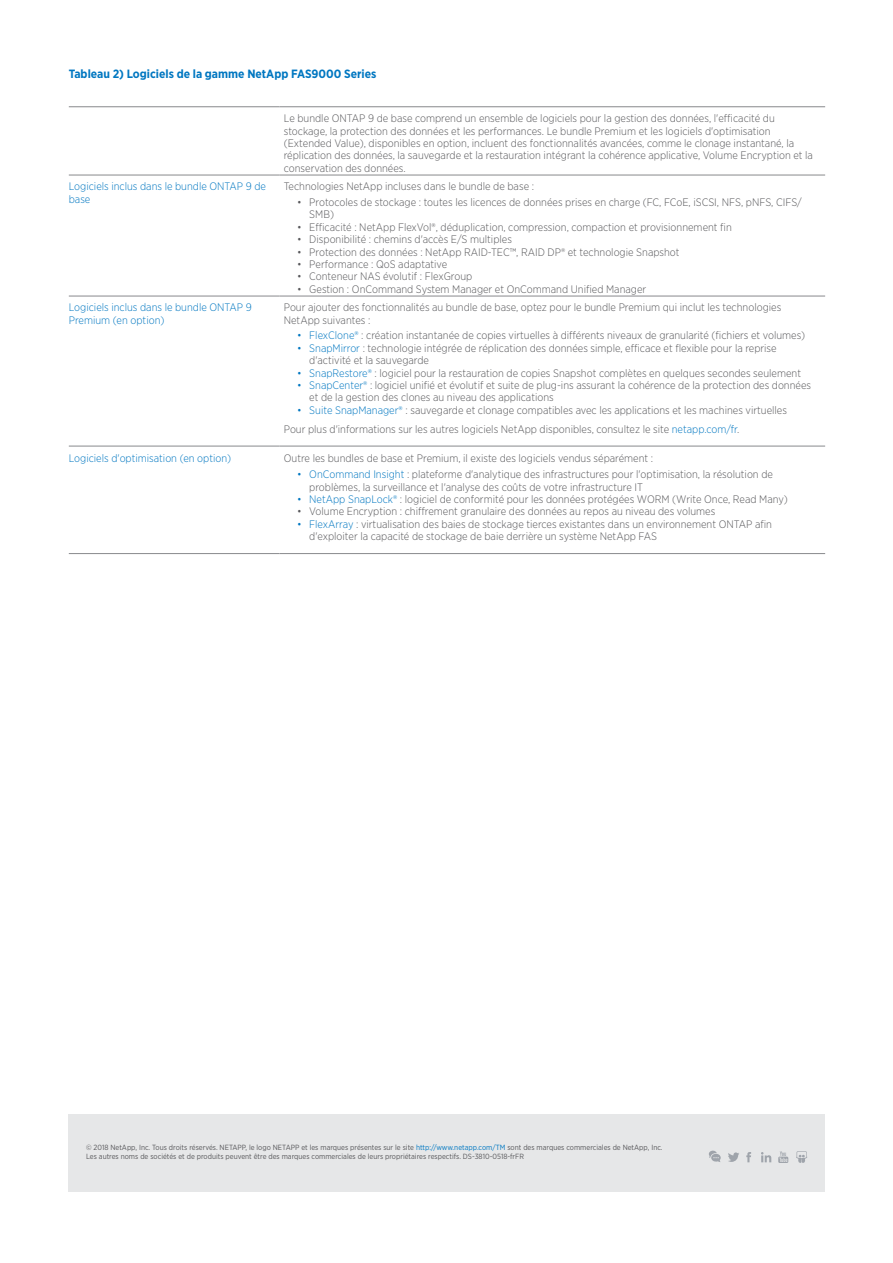
<style>
.page{position:relative;width:893px;height:1263px;background:#fff}
.page>*{position:absolute;margin:0;border:0;box-sizing:border-box;transform-origin:0 0}
.t1{font:700 12px "Gotham Narrow";color:#0077c1}
.t2{font:300 10.8px/12.5px "Gotham Narrow";color:#58585b}
.t3{font:300 10.8px/12.5px "Gotham Narrow";color:#0077c1}
.t4{font:7.5px/9px "Gotham Narrow";color:#58585b}
.s1{color:#0077c1}
</style>
<div class="page">
<div style="left:68px;top:1114px;width:757px;height:78px;background:#e6e7e8"></div>
<svg style="left:778px;top:1151px;width:10px;height:12px"></svg>
<svg style="left:746px;top:1152px;width:5px;height:10px"></svg>
<svg style="left:761px;top:1152px;width:10px;height:10px"></svg>
<svg style="left:728px;top:1152px;width:11px;height:10px"></svg>
<svg style="left:796px;top:1151px;width:11px;height:12px"></svg>
<svg style="left:709px;top:1151px;width:12px;height:11px"></svg>
<hr style="left:69px;top:106px;width:210px;height:1px;background:#88898c">
<hr style="left:279px;top:106px;width:546px;height:1px;background:#88898c">
<hr style="left:69px;top:175px;width:210px;height:1px;background:#88898c">
<hr style="left:279px;top:175px;width:546px;height:1px;background:#88898c">
<hr style="left:69px;top:296px;width:210px;height:1px;background:#88898c">
<hr style="left:279px;top:296px;width:546px;height:1px;background:#88898c">
<hr style="left:69px;top:446px;width:210px;height:1px;background:#88898c">
<hr style="left:279px;top:446px;width:546px;height:1px;background:#88898c">
<hr style="left:69px;top:553px;width:210px;height:1px;background:#88898c">
<hr style="left:279px;top:553px;width:546px;height:1px;background:#88898c">
<p class="t1" style="left:69px;top:66px;width:309px">Tableau 2) Logiciels de la gamme NetApp FAS9000 Series</p>
<p class="t2" style="left:284px;top:112px;width:531px">Le bundle ONTAP 9 de base comprend un ensemble de logiciels pour la gestion des données, l'efficacité du stockage, la protection des données et les performances. Le bundle Premium et les logiciels d'optimisation (Extended Value), disponibles en option, incluent des fonctionnalités avancées, comme le clonage instantané, la réplication des données, la sauvegarde et la restauration intégrant la cohérence applicative, Volume Encryption et la conservation des données.</p>
<p class="t3" style="left:69px;top:180px;width:199px">Logiciels inclus dans le bundle ONTAP 9 de base</p>
<p class="t2" style="left:284px;top:180px;width:252px">Technologies NetApp incluses dans le bundle de base :</p>
<p class="t2" style="left:309px;top:196px;width:494px;text-indent:-12px">• Protocoles de stockage : toutes les licences de données prises en charge (FC, FCoE, iSCSI, NFS, pNFS, CIFS/<br>SMB)</p>
<p class="t2" style="left:297px;top:221px;width:436px">• Efficacité : NetApp FlexVol®, déduplication, compression, compaction et provisionnement fin</p>
<p class="t2" style="left:297px;top:233px;width:216px">• Disponibilité : chemins d'accès E/S multiples</p>
<p class="t2" style="left:297px;top:245px;width:384px">• Protection des données : NetApp RAID-TEC™, RAID DP® et technologie Snapshot</p>
<p class="t2" style="left:297px;top:258px;width:151px">• Performance : QoS adaptative</p>
<p class="t2" style="left:297px;top:270px;width:176px">• Conteneur NAS évolutif : FlexGroup</p>
<p class="t2" style="left:297px;top:282px;width:350px">• Gestion : OnCommand System Manager et OnCommand Unified Manager</p>
<p class="t3" style="left:69px;top:301px;width:185px">Logiciels inclus dans le bundle ONTAP 9<br>Premium (en option)</p>
<p class="t2" style="left:284px;top:301px;width:499px">Pour ajouter des fonctionnalités au bundle de base, optez pour le bundle Premium qui inclut les technologies<br>NetApp suivantes :</p>
<p class="t2" style="left:297px;top:329px;width:509px"><span class="s1">• FlexClone®</span> : création instantanée de copies virtuelles à différents niveaux de granularité (fichiers et volumes)</p>
<p class="t2" style="left:309px;top:342px;width:469px;text-indent:-12px"><span class="s1">• SnapMirror</span> : technologie intégrée de réplication des données simple, efficace et flexible pour la reprise d'activité et la sauvegarde</p>
<p class="t2" style="left:297px;top:366px;width:505px"><span class="s1">• SnapRestore®</span> : logiciel pour la restauration de copies Snapshot complètes en quelques secondes seulement</p>
<p class="t2" style="left:309px;top:379px;width:503px;text-indent:-12px"><span class="s1">• SnapCenter®</span> : logiciel unifié et évolutif et suite de plug-ins assurant la cohérence de la protection des données et de la gestion des clones au niveau des applications</p>
<p class="t2" style="left:284px;top:400px;width:505px;line-height:18.9px;text-indent:14px"><span class="s1">• Suite SnapManager®</span> : sauvegarde et clonage compatibles avec les applications et les machines virtuelles<br>Pour plus d'informations sur les autres logiciels NetApp disponibles, consultez le site <span class="s1">netapp.com/fr</span>.</p>
<p class="t3" style="left:69px;top:451px;width:164px">Logiciels d'optimisation (en option)</p>
<p class="t2" style="left:284px;top:451px;width:371px">Outre les bundles de base et Premium, il existe des logiciels vendus séparément :</p>
<p class="t2" style="left:309px;top:468px;width:465px;text-indent:-12px"><span class="s1">• OnCommand Insight</span> : plateforme d'analytique des infrastructures pour l'optimisation, la résolution de problèmes, la surveillance et l'analyse des coûts de votre infrastructure IT</p>
<p class="t2" style="left:297px;top:493px;width:492px"><span class="s1">• NetApp SnapLock®</span> : logiciel de conformité pour les données protégées WORM (Write Once, Read Many)</p>
<p class="t2" style="left:297px;top:505px;width:420px">• Volume Encryption : chiffrement granulaire des données au repos au niveau des volumes</p>
<p class="t2" style="left:309px;top:517px;width:464px;text-indent:-12px"><span class="s1">• FlexArray</span> : virtualisation des baies de stockage tierces existantes dans un environnement ONTAP afin d'exploiter la capacité de stockage de baie derrière un système NetApp FAS</p>
<p class="t4" style="left:86px;top:1142px;width:578px">© 2018 NetApp, Inc. Tous droits réservés. NETAPP, le logo NETAPP et les marques présentes sur le site <span class="s1">http://www.netapp.com/TM</span> sont des marques commerciales de NetApp, Inc.<br>Les autres noms de sociétés et de produits peuvent être des marques commerciales de leurs propriétaires respectifs. DS-3810-0518-frFR</p>
</div>
